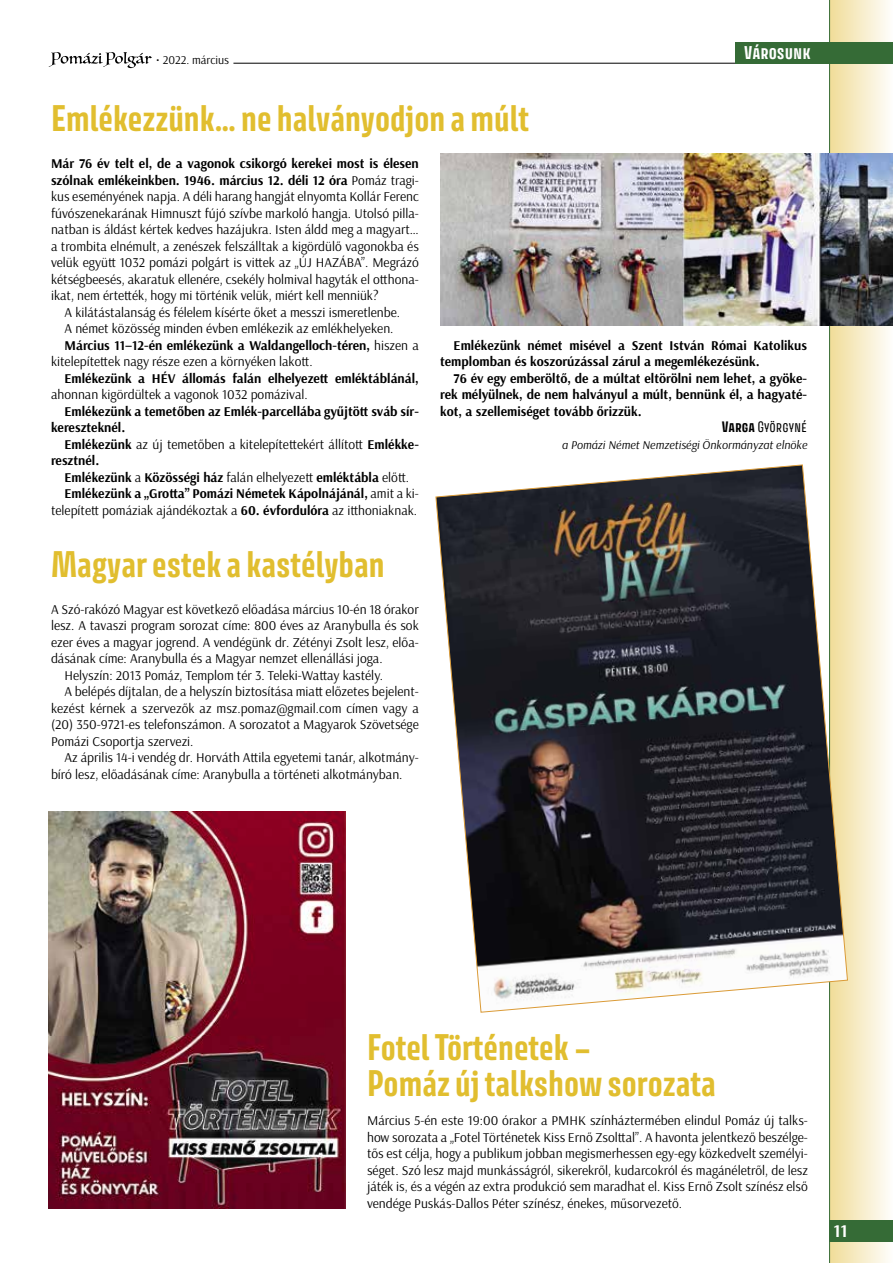
<style>
.page{position:relative;width:893px;height:1263px;background:#fff}
.page>*{position:absolute;margin:0;border:0;box-sizing:border-box;transform-origin:0 0}
.t1{font:700 33px/36px "Avory I Latn";color:#e1be2f}
.t2{font:700 18px "Arsenal";color:#fff}
.t3{font:700 16.5px "Avory I Latn";color:#fff}
.t4{font:13.5px/16.5px "Arsenal";color:#000;text-align:justify}
.t5{font:700 13.5px/16.5px "Arsenal";color:#000}
.t6{font:13.5px "Avory I Latn";color:#000}
.t7{font:italic 12px "Arsenal";color:#000}
.t8{font:12px "Arsenal";color:#000}
.s1{font-weight:700}
.s2{font-weight:400}
</style>
<div class="page">
<div style="left:830px;top:0;width:63px;height:1263px;background:linear-gradient(to right,#f1dd99,#fefefc)"></div>
<hr style="left:829px;top:0;width:1px;height:1263px;background:#356b36">
<svg style="left:49px;top:52px;width:103px;height:16px"></svg>
<div style="left:829px;top:1220px;width:64px;height:22px;background:#356b36"></div>
<hr style="left:233px;top:63px;width:504px;height:1px;background:#000">
<div style="left:736px;top:42px;width:157px;height:21px;background:#356b36"></div>
<svg style="left:435px;top:464px;width:413px;height:549px"></svg>
<img style="left:440px;top:153px;width:453px;height:173px">
<img style="left:49px;top:812px;width:296px;height:397px">
<p class="t8" style="left:156px;top:52px;width:74px">• 2022. március</p>
<p class="t3" style="left:744px;top:42px;width:68px">Városunk</p>
<h1 class="t1" style="left:51px;top:100px;width:480px">Emlékezzünk… ne halványodjon a múlt</h1>
<p class="t4" style="left:51px;top:155px;width:369px"><span class="s1">Már 76 év telt el, de a vagonok csikorgó kerekei most is élesen szólnak emlékeinkben. 1946. március 12. déli 12 óra</span> Pomáz tragi&shy;kus eseményének napja. A déli harang hangját elnyomta Kollár Ferenc fúvószenekarának Himnuszt fújó szívbe markoló hangja. Utolsó pilla&shy;natban is áldást kértek kedves hazájukra. Isten áldd meg a magyart… a trombita elnémult, a zenészek felszálltak a kigördülő vagonokba és velük együtt 1032 pomázi polgárt is vittek az „ÚJ HAZÁBA”. Megrázó kétségbeesés, akaratuk ellenére, csekély holmival hagyták el otthona&shy;ikat, nem értették, hogy mi történik velük, miért kell menniük?</p>
<p class="t4" style="left:65px;top:304px;width:337px">A kilátástalanság és félelem kísérte őket a messzi ismeretlenbe.</p>
<p class="t4" style="left:65px;top:320px;width:331px">A német közösség minden évben emlékezik az emlékhelyeken.</p>
<p class="t5" style="left:65px;top:337px;width:356px">Március 11–12-én emlékezünk a Waldangelloch-téren, <span class="s2">hiszen a</span></p>
<p class="t4" style="left:51px;top:353px;width:263px">kitelepítettek nagy része ezen a környéken lakott.</p>
<p class="t5" style="left:65px;top:370px;width:356px">Emlékezünk a HÉV állomás falán elhelyezett emléktáblánál,</p>
<p class="t4" style="left:51px;top:386px;width:258px">ahonnan kigördültek a vagonok 1032 pomázival.</p>
<p class="t5" style="left:51px;top:403px;width:369px;text-indent:14px">Emlékezünk a temetőben az Emlék-parcellába gyűjtött sváb sír&shy;kereszteknél.</p>
<p class="t4" style="left:51px;top:436px;width:369px;text-indent:14px"><span class="s1">Emlékezünk</span> az új temetőben a kitelepítettekért állított <span class="s1">Emlékke&shy;resztnél.</span></p>
<p class="t5" style="left:65px;top:469px;width:346px">Emlékezünk <span class="s2">a</span> Közösségi ház <span class="s2">falán elhelyezett</span> emléktábla <span class="s2">előtt.</span></p>
<p class="t5" style="left:65px;top:486px;width:356px">Emlékezünk a „Grotta” Pomázi Németek Kápolnájánál, <span class="s2">amit a ki-</span></p>
<p class="t4" style="left:51px;top:502px;width:368px">telepített pomáziak ajándékoztak a <span class="s1">60. évfordulóra</span> az itthoniaknak.</p>
<h1 class="t1" style="left:51px;top:546px;width:335px">Magyar estek a kastélyban</h1>
<p class="t4" style="left:51px;top:601px;width:369px">A Szó-rakózó Magyar est következő előadása március 10-én 18 órakor</p>
<p class="t4" style="left:51px;top:617px;width:369px">lesz. A tavaszi program sorozat címe: 800 éves az Aranybulla és sok</p>
<p class="t4" style="left:51px;top:634px;width:369px">ezer éves a magyar jogrend. A vendégünk dr. Zétényi Zsolt lesz, előa-</p>
<p class="t4" style="left:51px;top:650px;width:333px">dásának címe: Aranybulla és a Magyar nemzet ellenállási joga.</p>
<p class="t4" style="left:65px;top:667px;width:320px">Helyszín: 2013 Pomáz, Templom tér 3. Teleki-Wattay kastély.</p>
<p class="t4" style="left:65px;top:683px;width:356px">A belépés díjtalan, de a helyszín biztosítása miatt előzetes bejelent-</p>
<p class="t4" style="left:51px;top:700px;width:369px">kezést kérnek a szervezők az msz.pomaz@gmail.com címen vagy a</p>
<p class="t4" style="left:51px;top:716px;width:369px">(20) 350-9721-es telefonszámon. A sorozatot a Magyarok Szövetsége</p>
<p class="t4" style="left:51px;top:733px;width:144px">Pomázi Csoportja szervezi.</p>
<p class="t4" style="left:65px;top:749px;width:356px">Az április 14-i vendég dr. Horváth Attila egyetemi tanár, alkotmány-</p>
<p class="t4" style="left:51px;top:766px;width:353px">bíró lesz, előadásának címe: Aranybulla a történeti alkotmányban.</p>
<p class="t5" style="left:440px;top:337px;width:368px;text-indent:14px">Emlékezünk német misével a Szent István Római Katolikus templomban és koszorúzással zárul a megemlékezésünk.</p>
<p class="t5" style="left:440px;top:370px;width:368px;text-align:justify;text-indent:14px">76 év egy emberöltő, de a múltat eltörölni nem lehet, a gyöke&shy;rek mélyülnek, de nem halványul a múlt, bennünk él, a hagyaté&shy;kot, a szellemiséget tovább őrizzük.</p>
<p class="t6" style="left:722px;top:418px;width:87px"><span class="s1">Varga</span> Györgyné</p>
<p class="t7" style="left:562px;top:437px;width:247px">a Pomázi Német Nemzetiségi Önkormányzat elnöke</p>
<h1 class="t1" style="left:367px;top:1029px;width:350px">Fotel Történetek –<br>Pomáz új talkshow sorozata</h1>
<p class="t4" style="left:367px;top:1112px;width:442px">Március 5-én este 19:00 órakor a PMHK színháztermében elindul Pomáz új talks&shy;how sorozata a „Fotel Történetek Kiss Ernő Zsolttal”. A havonta jelentkező beszélge&shy;tős est célja, hogy a publikum jobban megismerhessen egy-egy közkedvelt személyi&shy;séget. Szó lesz majd munkásságról, sikerekről, kudarcokról és magánéletről, de lesz játék is, és a végén az extra produkció sem maradhat el. Kiss Ernő Zsolt színész első vendége Puskás-Dallos Péter színész, énekes, műsorvezető.</p>
<h2 class="t2" style="left:833px;top:1220px;width:16px">11</h2>
</div>
